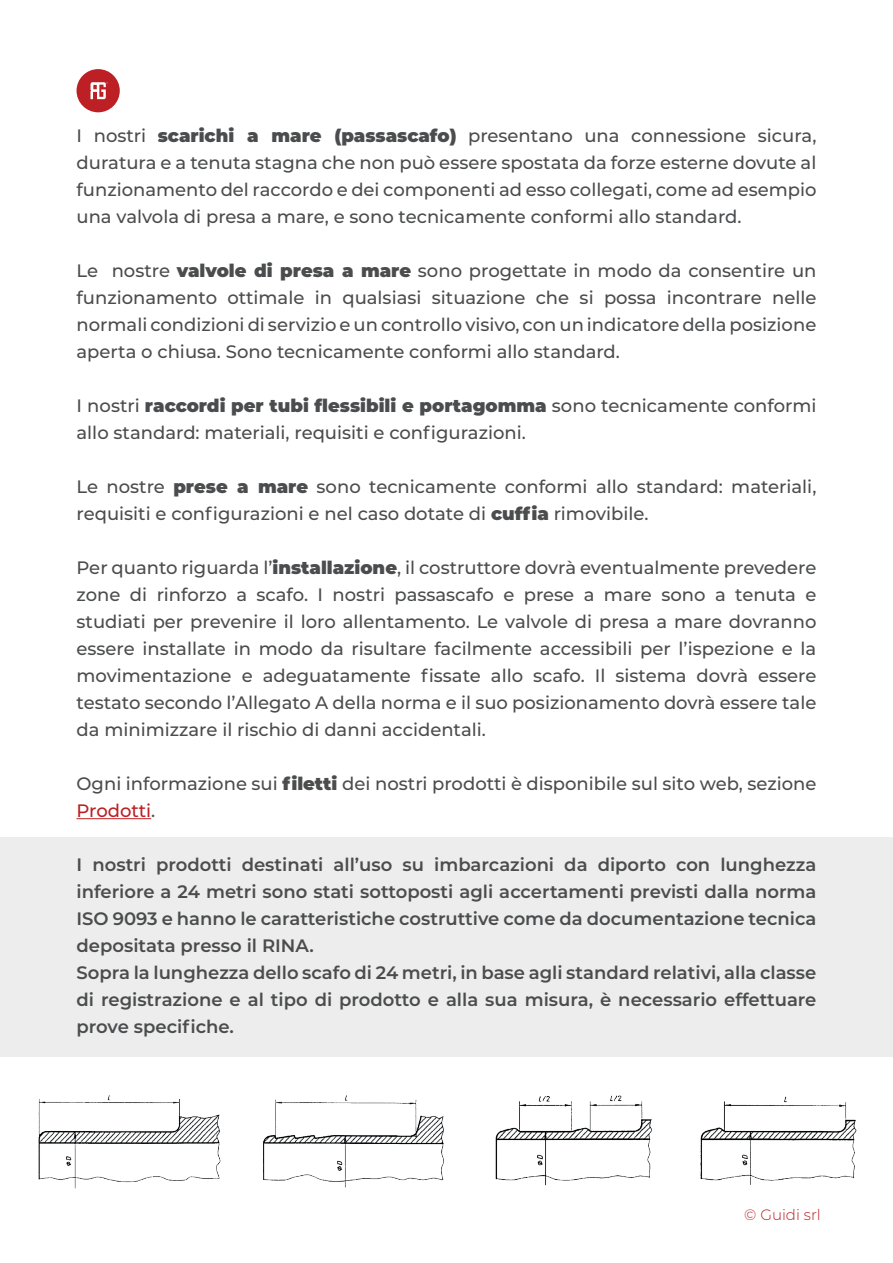
<style>
.page{position:relative;width:893px;height:1263px;background:#fff}
.page>*{position:absolute;margin:0;border:0;box-sizing:border-box;transform-origin:0 0}
.t1{font:500 18px/27px "Montserrat";color:#4b4c4d;text-align:justify}
.t2{font:600 18px/27px "Montserrat";color:#4b4c4d}
.t3{font:300 15px "Montserrat";color:#bc2024}
.s1{font-weight:900}
.s2{color:#bc2024}
</style>
<div class="page">
<img style="left:38px;top:1095px;width:819px;height:94px">
<hr style="left:77px;top:818px;width:74px;height:1px;background:#bc2024">
<div style="left:0;top:838px;width:893px;height:219px;background:#ededed"></div>
<div style="left:77px;top:69px;width:43px;height:43px;background:#bc2024;border-radius:50%"></div>
<svg style="left:90px;top:82px;width:18px;height:17px"></svg>
<p class="t1" style="left:77px;top:121px;width:741px">I nostri <span class="s1">scarichi a mare (passascafo)</span> presentano una connessione sicura, duratura e a tenuta stagna che non può essere spostata da forze esterne dovute al funzionamento del raccordo e dei componenti ad esso collegati, come ad esempio una valvola di presa a mare, e sono tecnicamente conformi allo standard.</p>
<p class="t1" style="left:77px;top:256px;width:741px">Le nostre <span class="s1">valvole di presa a mare</span> sono progettate in modo da consentire un funzionamento ottimale in qualsiasi situazione che si possa incontrare nelle normali condizioni di servizio e un controllo visivo, con un indicatore della posizione aperta o chiusa. Sono tecnicamente conformi allo standard.</p>
<p class="t1" style="left:77px;top:391px;width:741px">I nostri <span class="s1">raccordi per tubi flessibili e portagomma</span> sono tecnicamente conformi allo standard: materiali, requisiti e configurazioni.</p>
<p class="t1" style="left:77px;top:472px;width:741px">Le nostre <span class="s1">prese a mare</span> sono tecnicamente conformi allo standard: materiali, requisiti e configurazioni e nel caso dotate di <span class="s1">cuffia</span> rimovibile.</p>
<p class="t1" style="left:77px;top:553px;width:741px">Per quanto riguarda l’<span class="s1">installazione</span>, il costruttore dovrà eventualmente prevedere zone di rinforzo a scafo. I nostri passascafo e prese a mare sono a tenuta e studiati per prevenire il loro allentamento. Le valvole di presa a mare dovranno essere installate in modo da risultare facilmente accessibili per l’ispezione e la movimentazione e adeguatamente fissate allo scafo. Il sistema dovrà essere testato secondo l’Allegato A della norma e il suo posizionamento dovrà essere tale da minimizzare il rischio di danni accidentali.</p>
<p class="t1" style="left:77px;top:769px;width:741px">Ogni informazione sui <span class="s1">filetti</span> dei nostri prodotti è disponibile sul sito web, sezione<br><span class="s2">Prodotti</span>.</p>
<p class="t2" style="left:77px;top:850px;width:741px">I nostri prodotti destinati all’uso su imbarcazioni da diporto con lunghezza inferiore a 24 metri sono stati sottoposti agli accertamenti previsti dalla norma ISO 9093 e hanno le caratteristiche costruttive come da documentazione tecnica depositata presso il RINA.<br>Sopra la lunghezza dello scafo di 24 metri, in base agli standard relativi, alla classe di registrazione e al tipo di prodotto e alla sua misura, è necessario effettuare prove specifiche.</p>
<p class="t3" style="left:744px;top:1205px;width:78px">© Guidi srl</p>
</div>
